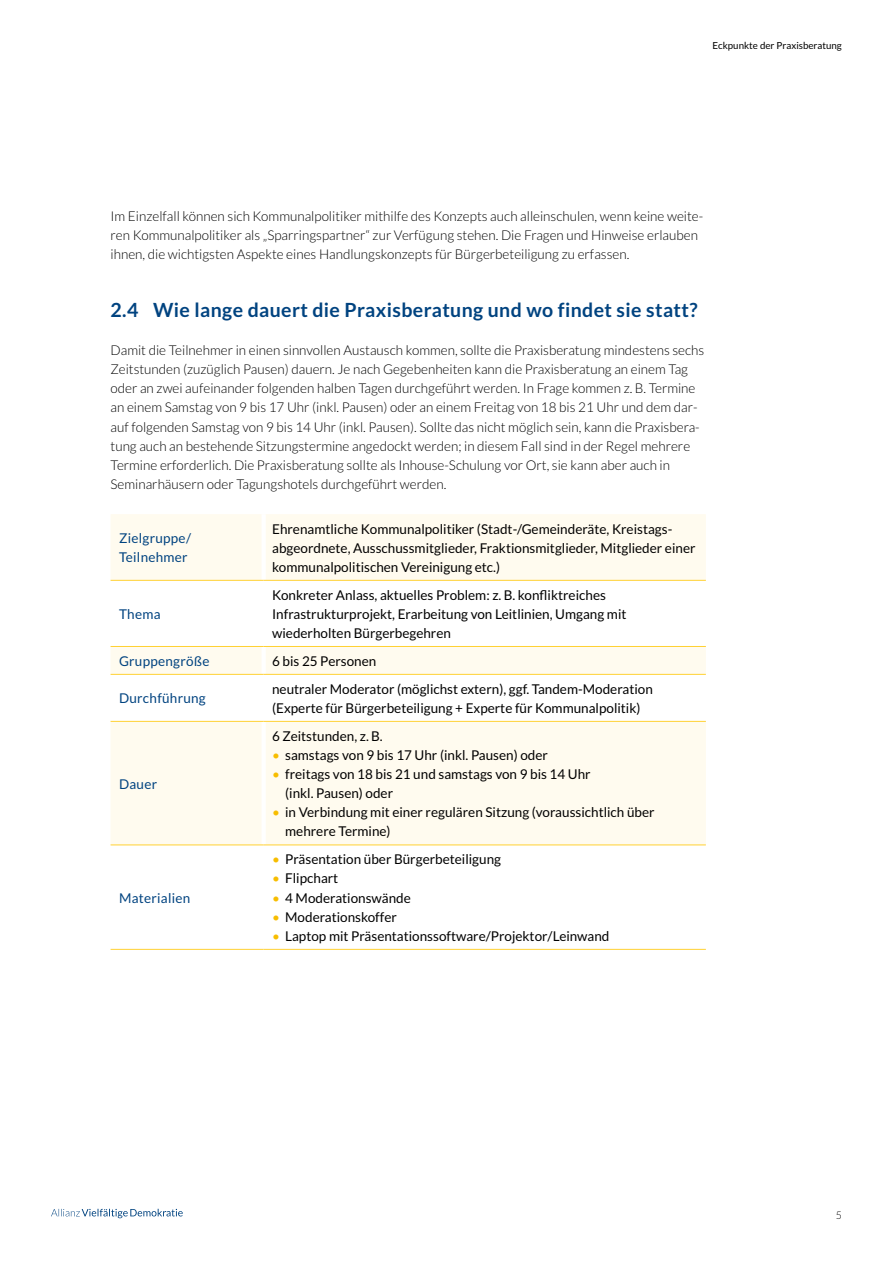
<style>
.page{position:relative;width:893px;height:1263px;background:#fff}
.page>*{position:absolute;margin:0;border:0;box-sizing:border-box;transform-origin:0 0}
.t1{font:700 19.5px "Lato";letter-spacing:.02em;color:#004380}
.t2{font:300 13.5px/19.2px "Lato";color:#000}
.t3{font:13.5px/19.2px "Lato";color:#000}
.t4{font:13.5px/19.2px "Lato";letter-spacing:.02em;color:#004380}
.t5{font:300 10.5px "Lato";color:#000}
.t6{font:9.75px "Lato";color:#000}
.s1{color:#f7bd00}
</style>
<div class="page">
<svg style="left:51px;top:1209px;width:132px;height:9px"></svg>
<div style="left:111px;top:514px;width:595px;height:66px;background:#fffbef"></div>
<svg style="left:111px;top:647px;width:595px;height:302px;fill:#fffbef"></svg>
<div style="left:261px;top:514px;width:5px;height:66px;background:#fff"></div>
<div style="left:261px;top:647px;width:5px;height:27px;background:#fff"></div>
<div style="left:261px;top:675px;width:5px;height:46px;background:#fff"></div>
<div style="left:261px;top:722px;width:5px;height:122px;background:#fff"></div>
<div style="left:261px;top:845px;width:5px;height:104px;background:#fff"></div>
<hr style="left:111px;top:580px;width:153px;height:1px;background:#ffd132">
<hr style="left:264px;top:580px;width:442px;height:1px;background:#ffd132">
<hr style="left:111px;top:646px;width:153px;height:1px;background:#ffd132">
<hr style="left:264px;top:646px;width:442px;height:1px;background:#ffd132">
<hr style="left:111px;top:674px;width:153px;height:1px;background:#ffd132">
<hr style="left:264px;top:674px;width:442px;height:1px;background:#ffd132">
<hr style="left:111px;top:721px;width:153px;height:1px;background:#ffd132">
<hr style="left:264px;top:721px;width:442px;height:1px;background:#ffd132">
<hr style="left:111px;top:844px;width:153px;height:1px;background:#ffd132">
<hr style="left:264px;top:844px;width:442px;height:1px;background:#ffd132">
<hr style="left:111px;top:949px;width:153px;height:1px;background:#ffd132">
<hr style="left:264px;top:949px;width:442px;height:1px;background:#ffd132">
<p class="t6" style="left:712px;top:40px;width:131px">Eckpunkte der Praxisberatung</p>
<p class="t2" style="left:111px;top:207px;width:594px">Im Einzelfall können sich Kommunalpolitiker mithilfe des Konzepts auch alleinschulen, wenn keine weite&shy;ren Kommunalpolitiker als „Sparringspartner“ zur Verfügung stehen. Die Fragen und Hinweise erlauben ihnen, die wichtigsten Aspekte eines Handlungskonzepts für Bürgerbeteiligung zu erfassen.</p>
<h1 class="t1" style="left:111px;top:299px;width:589px">2.4 Wie lange dauert die Praxisberatung und wo findet sie statt?</h1>
<p class="t2" style="left:111px;top:341px;width:595px">Damit die Teilnehmer in einen sinnvollen Austausch kommen, sollte die Praxisberatung mindestens sechs Zeitstunden (zuzüglich Pausen) dauern. Je nach Gegebenheiten kann die Praxisberatung an einem Tag oder an zwei aufeinander folgenden halben Tagen durchgeführt werden. In Frage kommen z. B. Termine an einem Samstag von 9 bis 17 Uhr (inkl. Pausen) oder an einem Freitag von 18 bis 21 Uhr und dem dar&shy;auf folgenden Samstag von 9 bis 14 Uhr (inkl. Pausen). Sollte das nicht möglich sein, kann die Praxisbera&shy;tung auch an bestehende Sitzungstermine angedockt werden; in diesem Fall sind in der Regel mehrere Termine erforderlich. Die Praxisberatung sollte als Inhouse-Schulung vor Ort, sie kann aber auch in Seminarhäusern oder Tagungshotels durchgeführt werden.</p>
<p class="t4" style="left:119px;top:528px;width:73px">Zielgruppe/<br>Teilnehmer</p>
<p class="t3" style="left:272px;top:519px;width:425px">Ehrenamtliche Kommunalpolitiker (Stadt-/Gemeinderäte, Kreistags&shy;abgeordnete, Ausschussmitglieder, Fraktionsmitglieder, Mitglieder einer kommunalpolitischen Vereinigung etc.)</p>
<p class="t4" style="left:119px;top:604px;width:43px">Thema</p>
<p class="t3" style="left:272px;top:585px;width:356px">Konkreter Anlass, aktuelles Problem: z. B. konfliktreiches<br>Infrastrukturprojekt, Erarbeitung von Leitlinien, Umgang mit wiederholten Bürgerbegehren</p>
<p class="t4" style="left:119px;top:651px;width:92px">Gruppengröße</p>
<p class="t3" style="left:272px;top:651px;width:106px">6 bis 25 Personen</p>
<p class="t4" style="left:119px;top:689px;width:88px">Durchführung</p>
<p class="t3" style="left:272px;top:679px;width:382px">neutraler Moderator (möglichst extern), ggf. Tandem-Moderation (Experte für Bürgerbeteiligung + Experte für Kommunalpolitik)</p>
<p class="t4" style="left:119px;top:774px;width:40px">Dauer</p>
<p class="t4" style="left:119px;top:888px;width:73px">Materialien</p>
<p class="t3" style="left:272px;top:726px;width:112px">6 Zeitstunden, z. B.</p>
<p class="t3" style="left:272px;top:745px;width:277px"><span class="s1">•</span> samstags von 9 bis 17 Uhr (inkl. Pausen) oder</p>
<p class="t3" style="left:285px;top:764px;width:307px;text-indent:-13px"><span class="s1">•</span> freitags von 18 bis 21 und samstags von 9 bis 14 Uhr (inkl. Pausen) oder</p>
<p class="t3" style="left:285px;top:803px;width:371px;text-indent:-13px"><span class="s1">•</span> in Verbindung mit einer regulären Sitzung (voraussichtlich über mehrere Termine)</p>
<p class="t3" style="left:272px;top:850px;width:230px"><span class="s1">•</span> Präsentation über Bürgerbeteiligung</p>
<p class="t3" style="left:272px;top:869px;width:68px"><span class="s1">•</span> Flipchart</p>
<p class="t3" style="left:272px;top:888px;width:140px"><span class="s1">•</span> 4 Moderationswände</p>
<p class="t3" style="left:272px;top:907px;width:126px"><span class="s1">•</span> Moderationskoffer</p>
<p class="t3" style="left:272px;top:926px;width:339px"><span class="s1">•</span> Laptop mit Präsentationssoftware/Projektor/Leinwand</p>
<p class="t5" style="left:836px;top:1209px;width:8px">5</p>
</div>
